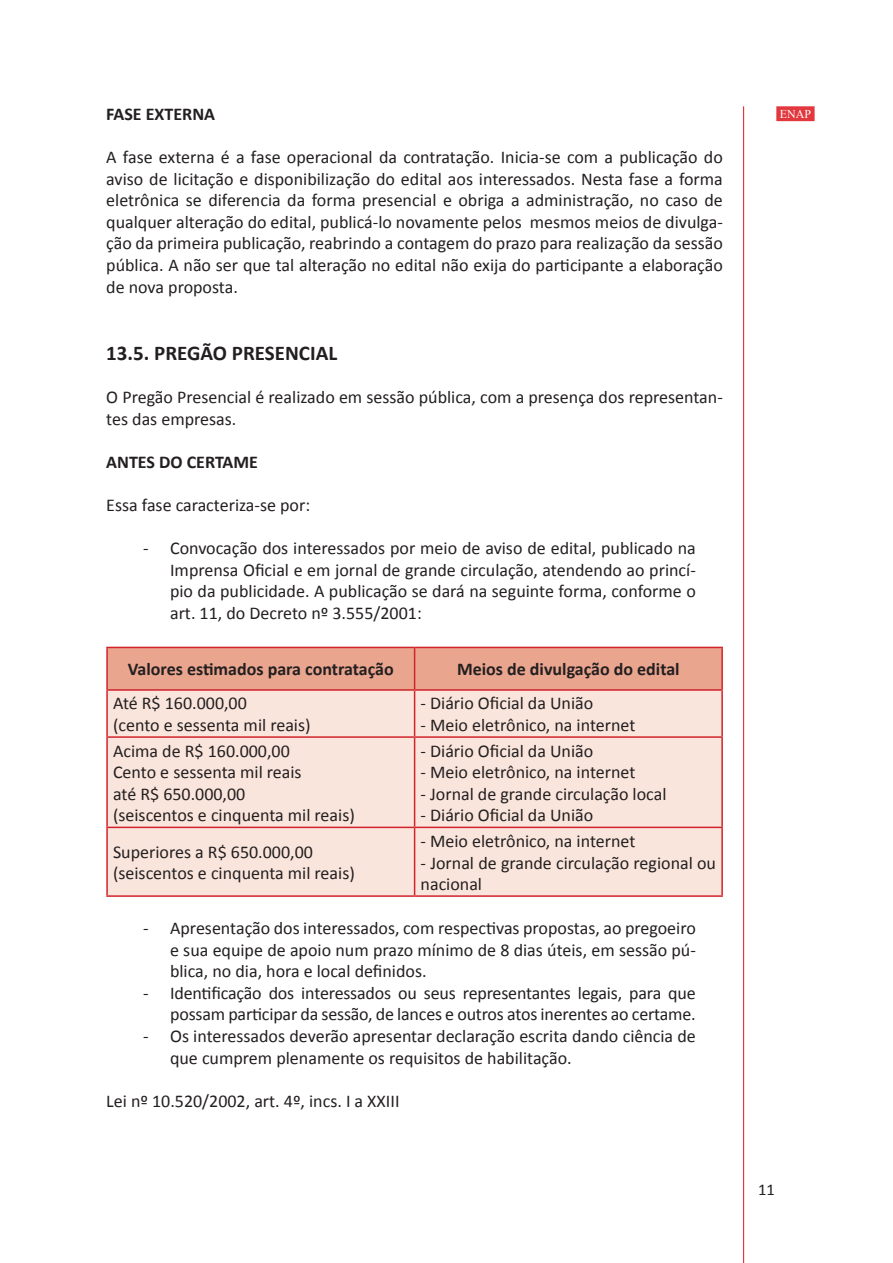
<style>
.page{position:relative;width:893px;height:1263px;background:#fff}
.page>*{position:absolute;margin:0;border:0;box-sizing:border-box;transform-origin:0 0}
.t1{font:700 21px "Calibri";color:#231f20}
.t2{font:18px/21.6px "Calibri";color:#231f20}
.t3{font:700 18px "Calibri";color:#231f20}
.t4{font:16.5px "Calibri";color:#231f20}
.t5{font:12px "Times New Roman";color:#fff}
</style>
<div class="page">
<hr style="left:743px;top:106px;width:1px;height:1157px;background:#e1373d">
<div style="left:776px;top:106px;width:39px;height:15px;background:#e1373d;border:2px solid #e1373d"></div>
<div style="left:108px;top:648px;width:613px;height:41px;background:#eaa58e"></div>
<div style="left:108px;top:691px;width:613px;height:204px;background:#f9e5dc"></div>
<hr style="left:106px;top:647px;width:309px;height:1px;background:#d1232a">
<hr style="left:106px;top:648px;width:2px;height:41px;background:#d1232a">
<hr style="left:415px;top:647px;width:308px;height:1px;background:#d1232a">
<hr style="left:414px;top:648px;width:1px;height:41px;background:#d1232a">
<hr style="left:721px;top:648px;width:2px;height:41px;background:#d1232a">
<hr style="left:106px;top:689px;width:309px;height:2px;background:#d1232a">
<hr style="left:106px;top:691px;width:2px;height:45px;background:#d1232a">
<hr style="left:415px;top:689px;width:308px;height:2px;background:#d1232a">
<hr style="left:414px;top:691px;width:1px;height:45px;background:#d1232a">
<hr style="left:721px;top:691px;width:2px;height:45px;background:#d1232a">
<hr style="left:106px;top:736px;width:309px;height:2px;background:#d1232a">
<hr style="left:106px;top:738px;width:2px;height:89px;background:#d1232a">
<hr style="left:415px;top:736px;width:308px;height:2px;background:#d1232a">
<hr style="left:414px;top:738px;width:1px;height:89px;background:#d1232a">
<hr style="left:721px;top:738px;width:2px;height:89px;background:#d1232a">
<hr style="left:106px;top:827px;width:309px;height:1px;background:#d1232a">
<hr style="left:106px;top:828px;width:2px;height:67px;background:#d1232a">
<hr style="left:415px;top:827px;width:308px;height:1px;background:#d1232a">
<hr style="left:414px;top:828px;width:1px;height:67px;background:#d1232a">
<hr style="left:721px;top:828px;width:2px;height:67px;background:#d1232a">
<hr style="left:106px;top:895px;width:309px;height:2px;background:#d1232a">
<hr style="left:415px;top:895px;width:308px;height:2px;background:#d1232a">
<p class="t3" style="left:106px;top:103px;width:110px">FASE EXTERNA</p>
<p class="t5" style="left:780px;top:106px;width:33px">ENAP</p>
<p class="t2" style="left:106px;top:145px;width:618px;text-align:justify">A fase externa é a fase operacional da contratação. Inicia-se com a publicação do aviso de licitação e disponibilização do edital aos interessados. Nesta fase a forma eletrônica se diferencia da forma presencial e obriga a administração, no caso de qualquer alteração do edital, publicá-lo novamente pelos mesmos meios de divulga&shy;ção da primeira publicação, reabrindo a contagem do prazo para realização da sessão pública. A não ser que tal alteração no edital não exija do participante a elaboração de nova proposta.</p>
<p class="t1" style="left:106px;top:340px;width:232px">13.5. PREGÃO PRESENCIAL</p>
<p class="t2" style="left:106px;top:385px;width:618px">O Pregão Presencial é realizado em sessão pública, com a presença dos representan&shy;tes das empresas.</p>
<p class="t3" style="left:106px;top:451px;width:153px">ANTES DO CERTAME</p>
<p class="t2" style="left:106px;top:493px;width:205px">Essa fase caracteriza-se por:</p>
<p class="t2" style="left:170px;top:537px;width:527px;text-align:justify;text-indent:-27px">- Convocação dos interessados por meio de aviso de edital, publicado na Imprensa Oficial e em jornal de grande circulação, atendendo ao princí&shy;pio da publicidade. A publicação se dará na seguinte forma, conforme o art. 11, do Decreto nº 3.555/2001:</p>
<p class="t3" style="left:128px;top:658px;width:267px">Valores estimados para contratação</p>
<p class="t3" style="left:457px;top:658px;width:224px">Meios de divulgação do edital</p>
<p class="t2" style="left:113px;top:692px;width:199px">Até R$ 160.000,00<br>(cento e sessenta mil reais)</p>
<p class="t2" style="left:421px;top:692px;width:174px">- Diário Oficial da União</p>
<p class="t2" style="left:421px;top:713px;width:216px">- Meio eletrônico, na internet</p>
<p class="t2" style="left:113px;top:739px;width:243px">Acima de R$ 160.000,00<br>Cento e sessenta mil reais<br>até R$ 650.000,00<br>(seiscentos e cinquenta mil reais)</p>
<p class="t2" style="left:421px;top:739px;width:174px">- Diário Oficial da União</p>
<p class="t2" style="left:421px;top:760px;width:216px">- Meio eletrônico, na internet</p>
<p class="t2" style="left:421px;top:782px;width:247px">- Jornal de grande circulação local</p>
<p class="t2" style="left:421px;top:804px;width:174px">- Diário Oficial da União</p>
<p class="t2" style="left:421px;top:829px;width:216px">- Meio eletrônico, na internet</p>
<p class="t2" style="left:421px;top:851px;width:297px">- Jornal de grande circulação regional ou nacional</p>
<p class="t2" style="left:170px;top:916px;width:527px;text-align:justify;text-indent:-27px">- Apresentação dos interessados, com respectivas propostas, ao pregoeiro e sua equipe de apoio num prazo mínimo de 8 dias úteis, em sessão pú&shy;blica, no dia, hora e local definidos.</p>
<p class="t2" style="left:143px;top:981px;width:554px;text-align:right">- Identificação dos interessados ou seus representantes legais, para que possam participar da sessão, de lances e outros atos inerentes ao certame.</p>
<p class="t2" style="left:170px;top:1024px;width:527px;text-indent:-27px">- Os interessados deverão apresentar declaração escrita dando ciência de que cumprem plenamente os requisitos de habilitação.</p>
<p class="t2" style="left:106px;top:1089px;width:295px">Lei nº 10.520/2002, art. 4º, incs. I a XXIII</p>
<p class="t2" style="left:113px;top:840px;width:243px">Superiores a R$ 650.000,00 (seiscentos e cinquenta mil reais)</p>
<p class="t4" style="left:758px;top:1179px;width:18px">11</p>
</div>
